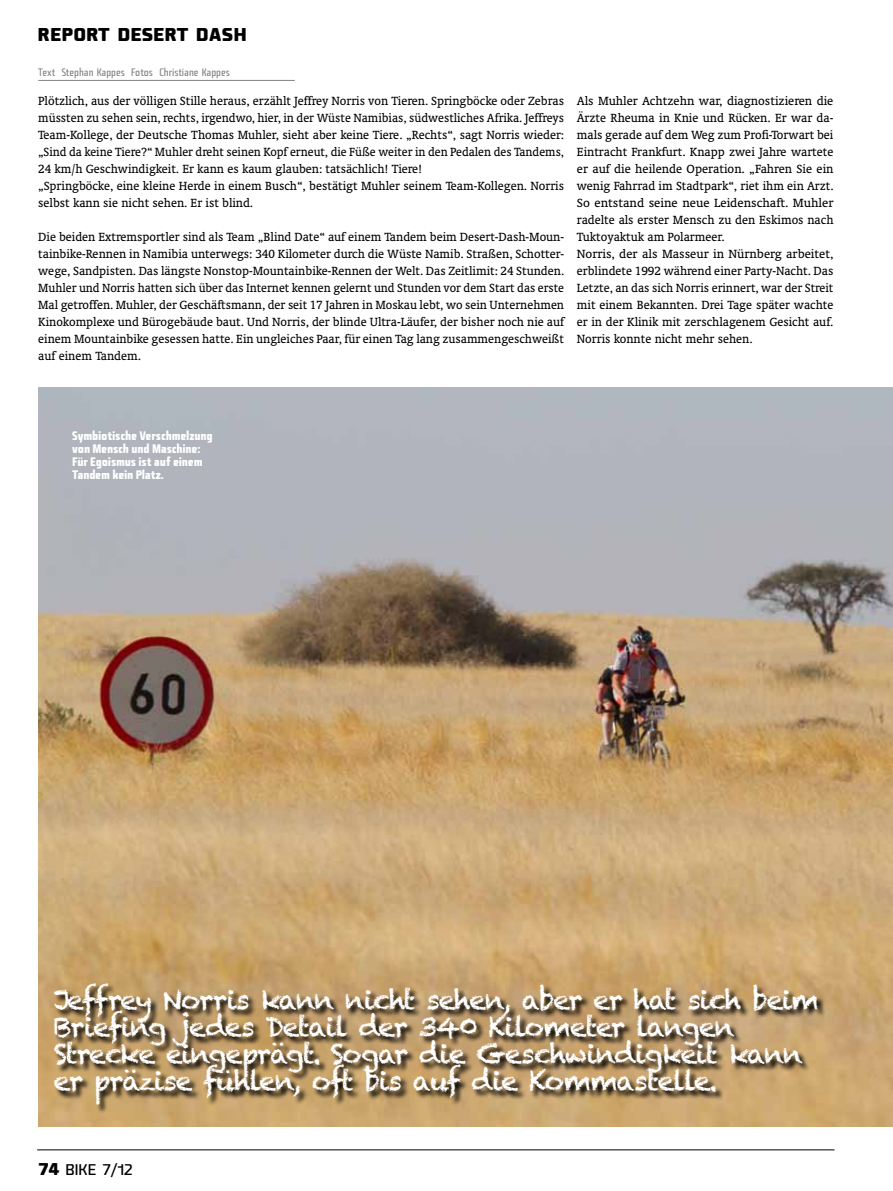
<style>
.page{position:relative;width:893px;height:1191px;background:#fff}
.page>*{position:absolute;margin:0;border:0;box-sizing:border-box;transform-origin:0 0}
.t1{font:27px/27px "Chalkduster";letter-spacing:-.05em;color:#fff}
.t2{font:18px "Fishmonger EEB";color:#000}
.t3{font:15px "Fishmonger EER";color:#000}
.t4{font:13.5px/17px "Oranda BT";color:#000}
.t5{font:12px/12.8px "Fishmonger CB";letter-spacing:-.015em;color:#fff}
.t6{font:10.5px "Fishmonger CR";color:#808285}
.s1{font-family:"Fishmonger EEB";font-size:16.5px}
</style>
<div class="page">
<hr style="left:37px;top:1149px;width:797px;height:1px;background:#000">
<hr style="left:38px;top:80px;width:257px;height:1px;background:#808285">
<img style="left:38px;top:387px;width:855px;height:739px">
<svg style="left:54px;top:983px;width:772px;height:130px;background:#9f8258"></svg>
<h2 class="t2" style="left:38px;top:22px;width:211px">REPORT DESERT DASH</h2>
<p class="t6" style="left:38px;top:65px;width:193px">Text Stephan Kappes Fotos Christiane Kappes</p>
<p class="t4" style="left:38px;top:92px;width:527px">Plötzlich, aus der völligen Stille heraus, erzählt Jeffrey Norris von Tieren. Springböcke oder Zebras müssten zu sehen sein, rechts, irgendwo, hier, in der Wüste Namibias, südwestliches Afrika. Jeffreys Team-Kollege, der Deutsche Thomas Muhler, sieht aber keine Tiere. „Rechts“, sagt Norris wieder: „Sind da keine Tiere?“ Muhler dreht seinen Kopf erneut, die Füße weiter in den Pedalen des Tandems, 24 km/h Geschwindigkeit. Er kann es kaum glauben: tatsächlich! Tiere!<br>„Springböcke, eine kleine Herde in einem Busch“, bestätigt Muhler seinem Team-Kollegen. Norris selbst kann sie nicht sehen. Er ist blind.</p>
<p class="t4" style="left:38px;top:228px;width:527px;text-align:justify">Die beiden Extremsportler sind als Team „Blind Date“ auf einem Tandem beim Desert-Dash-Moun&shy;tainbike-Rennen in Namibia unterwegs: 340 Kilometer durch die Wüste Namib. Straßen, Schotter&shy;wege, Sandpisten. Das längste Nonstop-Mountainbike-Rennen der Welt. Das Zeitlimit: 24 Stunden.<br>Muhler und Norris hatten sich über das Internet kennen gelernt und Stunden vor dem Start das erste Mal getroffen. Muhler, der Geschäftsmann, der seit 17 Jahren in Moskau lebt, wo sein Unternehmen Kinokomplexe und Bürogebäude baut. Und Norris, der blinde Ultra-Läufer, der bisher noch nie auf einem Mountainbike gesessen hatte. Ein ungleiches Paar, für einen Tag lang zusammengeschweißt auf einem Tandem.</p>
<p class="t4" style="left:577px;top:92px;width:258px">Als Muhler Achtzehn war, diagnostizieren die Ärzte Rheuma in Knie und Rücken. Er war da&shy;mals gerade auf dem Weg zum Profi-Torwart bei Eintracht Frankfurt. Knapp zwei Jahre wartete er auf die heilende Operation. „Fahren Sie ein wenig Fahrrad im Stadtpark“, riet ihm ein Arzt.<br>So entstand seine neue Leidenschaft. Muhler radelte als erster Mensch zu den Eskimos nach Tuktoyaktuk am Polarmeer.<br>Norris, der als Masseur in Nürnberg arbeitet, erblindete 1992 während einer Party-Nacht. Das Letzte, an das sich Norris erinnert, war der Streit mit einem Bekannten. Drei Tage später wachte er in der Klinik mit zerschlagenem Gesicht auf.<br>Norris konnte nicht mehr sehen.</p>
<p class="t5" style="left:72px;top:429px;width:142px">Symbiotische Verschmelzung von Mensch und Maschine:<br>Für Egoismus ist auf einem<br>Tandem kein Platz.</p>
<h1 class="t1" style="left:54px;top:986px;width:766px">Jeffrey Norris kann nicht sehen, aber er hat sich beim Briefing jedes Detail der 340 Kilometer langen Strecke eingeprägt. Sogar die Geschwindigkeit kann er präzise fühlen, oft bis auf die Kommastelle.</h1>
<p class="t3" style="left:39px;top:1159px;width:95px"><span class="s1">74</span> BIKE 7/12</p>
</div>
